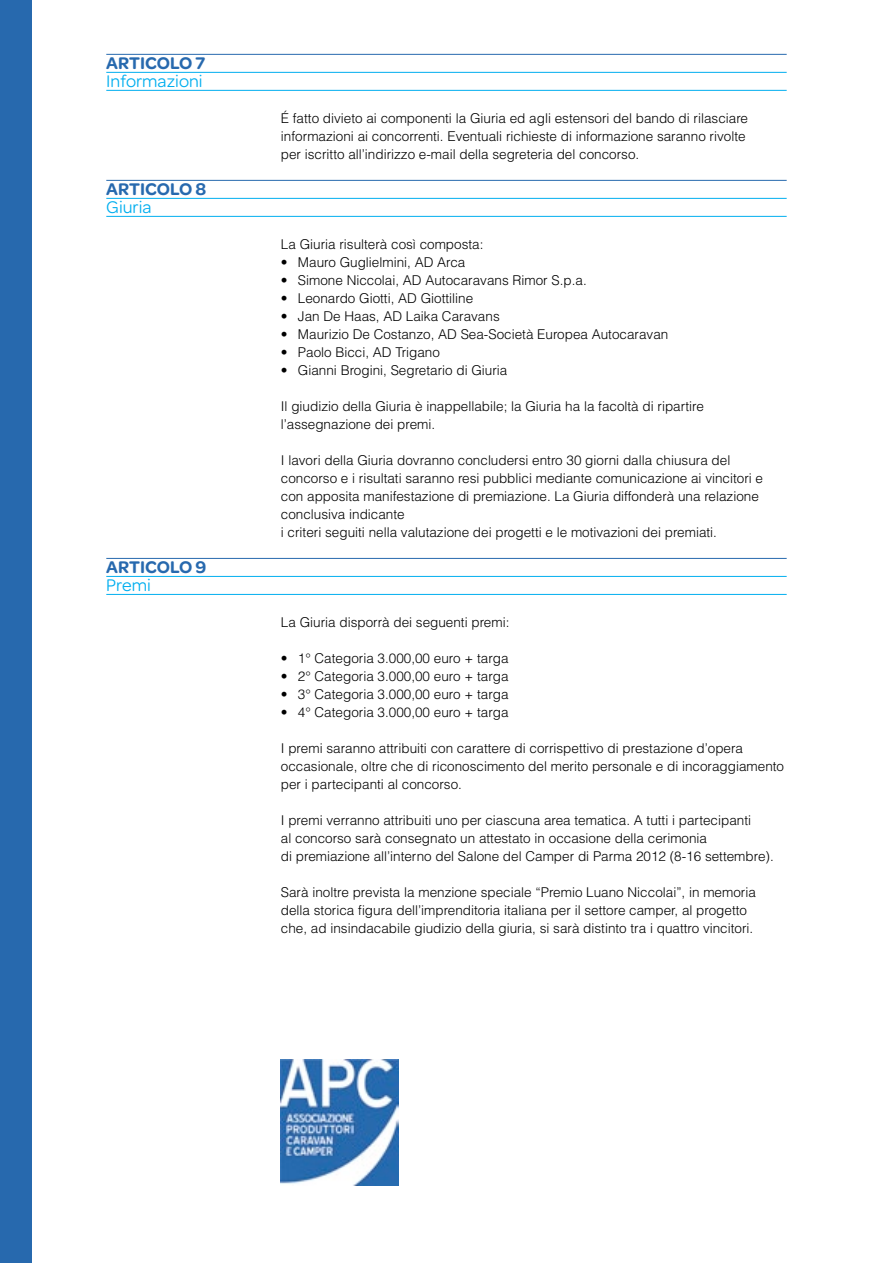
<style>
.page{position:relative;width:893px;height:1263px;background:#fff}
.page>*{position:absolute;margin:0;border:0;box-sizing:border-box;transform-origin:0 0}
.t1{font:600 18px "Omnes";color:#2769ae}
.t2{font:18px "Omnes";color:#00aeef}
.t3{font:300 13.5px/18px "Helvetica LT";color:#000}
</style>
<div class="page">
<hr style="left:106px;top:54px;width:681px;height:1px;background:#2769ae">
<hr style="left:106px;top:72px;width:681px;height:1px;background:#00aeef">
<hr style="left:106px;top:90px;width:681px;height:1px;background:#00aeef">
<hr style="left:106px;top:180px;width:681px;height:1px;background:#2769ae">
<hr style="left:106px;top:198px;width:681px;height:1px;background:#00aeef">
<hr style="left:106px;top:216px;width:681px;height:1px;background:#00aeef">
<hr style="left:106px;top:558px;width:681px;height:1px;background:#2769ae">
<hr style="left:106px;top:576px;width:681px;height:1px;background:#00aeef">
<hr style="left:106px;top:594px;width:681px;height:1px;background:#00aeef">
<div style="left:0;top:0;width:32px;height:1263px;background:#2769ae"></div>
<img style="left:281px;top:1059px;width:118px;height:126px">
<h1 class="t1" style="left:106px;top:53px;width:100px">ARTICOLO 7</h1>
<h1 class="t2" style="left:106px;top:71px;width:98px">Informazioni</h1>
<h1 class="t1" style="left:106px;top:179px;width:101px">ARTICOLO 8</h1>
<h1 class="t2" style="left:106px;top:197px;width:47px">Giuria</h1>
<h1 class="t1" style="left:106px;top:557px;width:101px">ARTICOLO 9</h1>
<h1 class="t2" style="left:106px;top:575px;width:46px">Premi</h1>
<p class="t3" style="left:281px;top:109px;width:469px">É fatto divieto ai componenti la Giuria ed agli estensori del bando di rilasciare informazioni ai concorrenti. Eventuali richieste di informazione saranno rivolte per iscritto all’indirizzo e-mail della segreteria del concorso.</p>
<p class="t3" style="left:281px;top:235px;width:204px">La Giuria risulterà così composta:</p>
<p class="t3" style="left:281px;top:253px;width:186px">• Mauro Guglielmini, AD Arca</p>
<p class="t3" style="left:281px;top:271px;width:307px">• Simone Niccolai, AD Autocaravans Rimor S.p.a.</p>
<p class="t3" style="left:281px;top:289px;width:194px">• Leonardo Giotti, AD Giottiline</p>
<p class="t3" style="left:281px;top:307px;width:220px">• Jan De Haas, AD Laika Caravans</p>
<p class="t3" style="left:281px;top:325px;width:389px">• Maurizio De Costanzo, AD Sea-Società Europea Autocaravan</p>
<p class="t3" style="left:281px;top:343px;width:161px">• Paolo Bicci, AD Trigano</p>
<p class="t3" style="left:281px;top:361px;width:228px">• Gianni Brogini, Segretario di Giuria</p>
<p class="t3" style="left:281px;top:397px;width:425px">Il giudizio della Giuria è inappellabile; la Giuria ha la facoltà di ripartire l’assegnazione dei premi.</p>
<p class="t3" style="left:281px;top:451px;width:484px">I lavori della Giuria dovranno concludersi entro 30 giorni dalla chiusura del concorso e i risultati saranno resi pubblici mediante comunicazione ai vincitori e con apposita manifestazione di premiazione. La Giuria diffonderà una relazione conclusiva indicante<br>i criteri seguiti nella valutazione dei progetti e le motivazioni dei premiati.</p>
<p class="t3" style="left:281px;top:613px;width:230px">La Giuria disporrà dei seguenti premi:</p>
<p class="t3" style="left:281px;top:649px;width:229px">• 1° Categoria 3.000,00 euro + targa</p>
<p class="t3" style="left:281px;top:667px;width:229px">• 2° Categoria 3.000,00 euro + targa</p>
<p class="t3" style="left:281px;top:685px;width:229px">• 3° Categoria 3.000,00 euro + targa</p>
<p class="t3" style="left:281px;top:703px;width:229px">• 4° Categoria 3.000,00 euro + targa</p>
<p class="t3" style="left:281px;top:739px;width:505px">I premi saranno attribuiti con carattere di corrispettivo di prestazione d’opera occasionale, oltre che di riconoscimento del merito personale e di incoraggiamento per i partecipanti al concorso.</p>
<p class="t3" style="left:281px;top:811px;width:494px">I premi verranno attribuiti uno per ciascuna area tematica. A tutti i partecipanti<br>al concorso sarà consegnato un attestato in occasione della cerimonia<br>di premiazione all’interno del Salone del Camper di Parma 2012 (8-16 settembre).</p>
<p class="t3" style="left:281px;top:883px;width:476px">Sarà inoltre prevista la menzione speciale “Premio Luano Niccolai”, in memoria della storica figura dell’imprenditoria italiana per il settore camper, al progetto che, ad insindacabile giudizio della giuria, si sarà distinto tra i quattro vincitori.</p>
</div>
